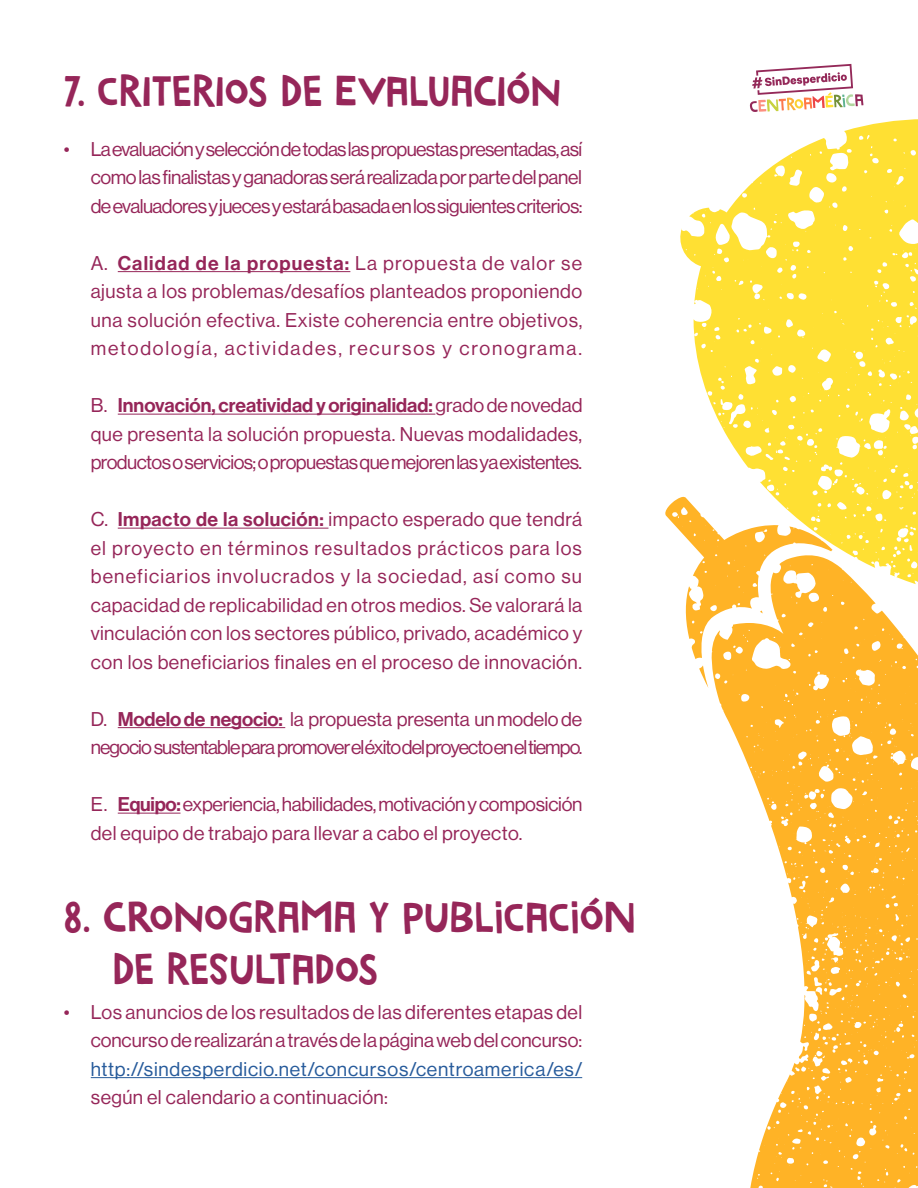
<style>
.page{position:relative;width:918px;height:1188px;background:#fff}
.page>*{position:absolute;margin:0;border:0;box-sizing:border-box;transform-origin:0 0}
.t1{font:45px "Marujo";letter-spacing:.02em;color:#962659}
.t2{font:19.5px/28.5px "Haas Grot Disp 55 Roman";letter-spacing:-.005em;color:#962659;text-align:justify}
.t3{font:19.5px/28.5px "Haas Grot Disp 55 Roman";letter-spacing:-.03em;color:#962659}
.t4{font:19.5px/28.5px "Haas Grot Disp 55 Roman";letter-spacing:-.05em;color:#962659}
.t5{font:19.5px "Haas Grot Disp 55 Roman";letter-spacing:.04em;color:#275b9b}
.t6{font:500 19.5px "Haas Grot Disp 65";color:#962659}
.t7{font:19.5px "Haas Grot Disp 55 Roman";letter-spacing:.02em;color:#962659}
.s1{font-family:"Haas Grot Disp 65";font-weight:500}
.s2{font-family:"Haas Grot Disp 55 Roman";font-weight:400}
</style>
<div class="page">
<svg style="left:750px;top:64px;width:113px;height:48px"></svg>
<hr style="left:118px;top:271px;width:232px;height:1px;background:#962659">
<hr style="left:118px;top:414px;width:317px;height:1px;background:#962659">
<hr style="left:118px;top:528px;width:210px;height:1px;background:#962659">
<hr style="left:118px;top:727px;width:167px;height:1px;background:#962659">
<hr style="left:118px;top:813px;width:63px;height:1px;background:#962659">
<hr style="left:91px;top:1077px;width:491px;height:1px;background:#275b9b">
<svg style="left:680px;top:119px;width:238px;height:435px;fill:#ffe033"></svg>
<svg style="left:711px;top:554px;width:207px;height:634px;fill:#ffb326"></svg>
<svg style="left:699px;top:665px;width:9px;height:22px"></svg>
<svg style="left:665px;top:497px;width:168px;height:162px"></svg>
<h1 class="t1" style="left:64px;top:64px;width:498px">7. CRITERIOS DE EVALUACIÓN</h1>
<p class="t2" style="left:91px;top:135px;width:493px;text-indent:-27px">• La evaluación y selección de todas las propuestas presentadas, así como las finalistas y ganadoras será realizada por parte del panel de evaluadores y jueces y estará basada en los siguientes criterios:</p>
<p class="t2" style="left:91px;top:249px;width:493px">A. <span class="s1">Calidad de la propuesta:</span> La propuesta de valor se ajusta a los problemas/desafíos planteados proponiendo una solución efectiva. Existe coherencia entre objetivos, metodología, actividades, recursos y cronograma.</p>
<p class="t6" style="left:91px;top:394px;width:493px"><span class="s2">B.</span> Innovación, creatividad y originalidad: <span class="s2">grado de novedad</span></p>
<p class="t3" style="left:91px;top:420px;width:493px">que presenta la solución propuesta. Nuevas modalidades, productos o servicios; o propuestas que mejoren las ya existentes.</p>
<p class="t2" style="left:91px;top:505px;width:493px">C. <span class="s1">Impacto de la solución:</span> impacto esperado que tendrá el proyecto en términos resultados prácticos para los beneficiarios involucrados y la sociedad, así como su capacidad de replicabilidad en otros medios. Se valorará la vinculación con los sectores público, privado, académico y con los beneficiarios finales en el proceso de innovación.</p>
<p class="t4" style="left:91px;top:705px;width:493px">D. <span class="s1">Modelo de negocio:</span> la propuesta presenta un modelo de negocio sustentable para promover el éxito del proyecto en el tiempo.</p>
<p class="t2" style="left:91px;top:790px;width:493px">E. <span class="s1">Equipo:</span> experiencia, habilidades, motivación y composición del equipo de trabajo para llevar a cabo el proyecto.</p>
<h1 class="t1" style="left:64px;top:890px;width:449px">8. CRONOGRAMA Y PUBLICACI</h1>
<h1 class="t1" style="left:580px;top:890px;width:53px">ÓN</h1>
<h1 class="t1" style="left:113px;top:943px;width:267px">DE RESULTADOS</h1>
<p class="t2" style="left:64px;top:998px;width:520px;text-align:right">• Los anuncios de los resultados de las diferentes etapas del concurso de realizarán a través de la página web del concurso:</p>
<p class="t5" style="left:91px;top:1058px;width:493px">http://sindesperdicio.net/concursos/centroamerica/es/</p>
<p class="t7" style="left:91px;top:1086px;width:299px">según el calendario a continuación:</p>
</div>
